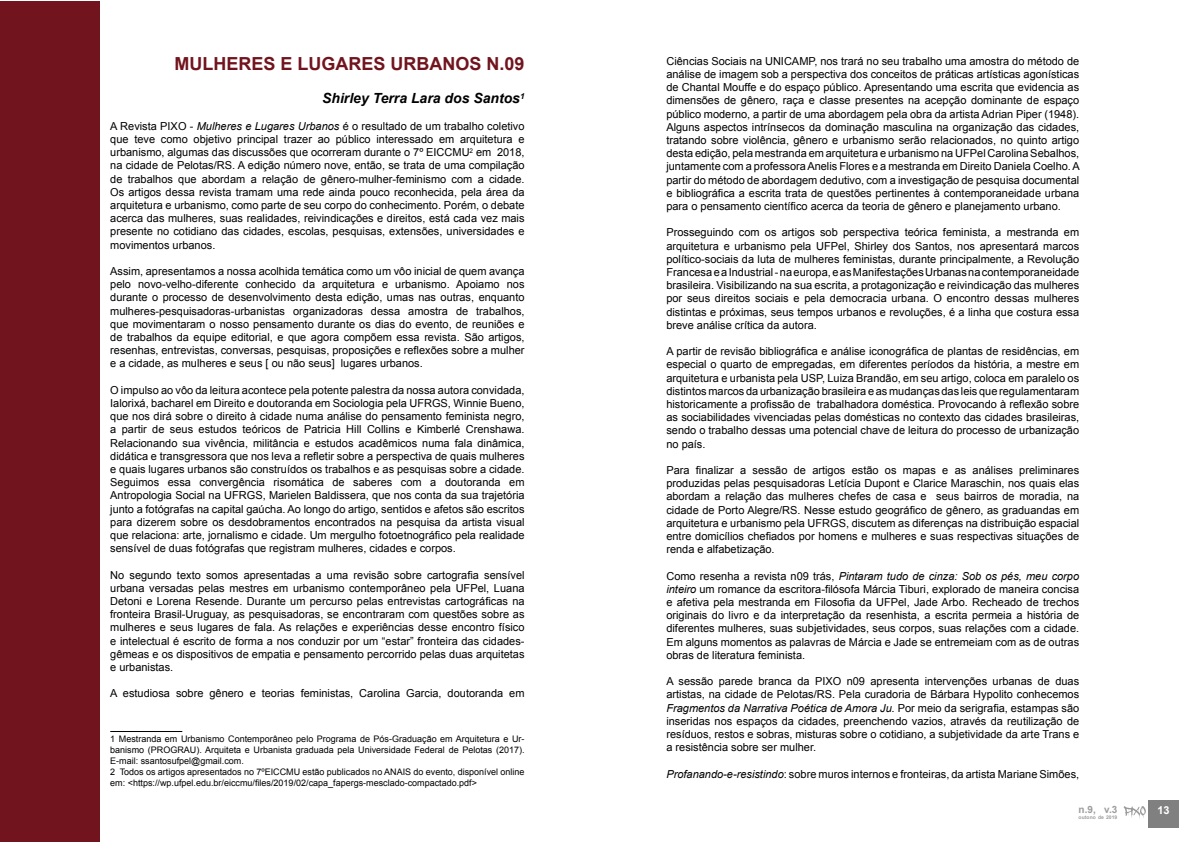
<style>
.page{position:relative;width:1191px;height:842px;background:#fff}
.page>*{position:absolute;margin:0;border:0;box-sizing:border-box;transform-origin:0 0}
.t1{font:700 18px "Arial";color:#71141e}
.t2{font:italic 700 14px "Arial";color:#000}
.t3{font:11px/13.2px "Arial";color:#000;text-align:justify}
.t4{font:700 11px "Arial";color:#fff}
.t5{font:700 10px "Arial";color:#9d9d9c}
.t6{font:9px/10.8px "Arial";color:#000}
.t7{font:700 5px "Arial";letter-spacing:.01em;color:#9d9d9c}
.s1{font-style:italic}
</style>
<div class="page">
<div style="left:1148px;top:800px;width:30px;height:28px;background:#808080"></div>
<svg style="left:1123px;top:806px;width:22px;height:12px"></svg>
<div style="left:1px;top:1px;width:99px;height:841px;background:#71141e"></div>
<hr style="left:110px;top:731px;width:72px;height:1px;background:#000">
<h1 class="t1" style="left:174px;top:51px;width:352px">MULHERES E LUGARES URBANOS N.09</h1>
<p class="t2" style="left:322px;top:89px;width:204px">Shirley Terra Lara dos Santos<sup>1</sup></p>
<p class="t3" style="left:110px;top:119px;width:416px">A Revista PIXO - <span class="s1">Mulheres e Lugares Urbanos</span> é o resultado de um trabalho coletivo que teve como objetivo principal trazer ao público interessado em arquitetura e urbanismo, algumas das discussões que ocorreram durante o 7º EICCMU<sup>2</sup> em 2018, na cidade de Pelotas/RS. A edição número nove, então, se trata de uma compilação de trabalhos que abordam a relação de gênero-mulher-feminismo com a cidade.<br>Os artigos dessa revista tramam uma rede ainda pouco reconhecida, pela área da arquitetura e urbanismo, como parte de seu corpo do conhecimento. Porém, o debate acerca das mulheres, suas realidades, reivindicações e direitos, está cada vez mais presente no cotidiano das cidades, escolas, pesquisas, extensões, universidades e movimentos urbanos.</p>
<p class="t3" style="left:110px;top:265px;width:416px">Assim, apresentamos a nossa acolhida temática como um vôo inicial de quem avança pelo novo-velho-diferente conhecido da arquitetura e urbanismo. Apoiamo nos durante o processo de desenvolvimento desta edição, umas nas outras, enquanto mulheres-pesquisadoras-urbanistas organizadoras dessa amostra de trabalhos, que movimentaram o nosso pensamento durante os dias do evento, de reuniões e de trabalhos da equipe editorial, e que agora compõem essa revista. São artigos, resenhas, entrevistas, conversas, pesquisas, proposições e reflexões sobre a mulher e a cidade, as mulheres e seus [ ou não seus] lugares urbanos.</p>
<p class="t3" style="left:110px;top:383px;width:416px">O impulso ao vôo da leitura acontece pela potente palestra da nossa autora convidada, Ialorixá, bacharel em Direito e doutoranda em Sociologia pela UFRGS, Winnie Bueno, que nos dirá sobre o direito à cidade numa análise do pensamento feminista negro, a partir de seus estudos teóricos de Patricia Hill Collins e Kimberlé Crenshawa.<br>Relacionando sua vivência, militância e estudos acadêmicos numa fala dinâmica, didática e transgressora que nos leva a refletir sobre a perspectiva de quais mulheres e quais lugares urbanos são construídos os trabalhos e as pesquisas sobre a cidade.<br>Seguimos essa convergência risomática de saberes com a doutoranda em Antropologia Social na UFRGS, Marielen Baldissera, que nos conta da sua trajetória junto a fotógrafas na capital gaúcha. Ao longo do artigo, sentidos e afetos são escritos para dizerem sobre os desdobramentos encontrados na pesquisa da artista visual que relaciona: arte, jornalismo e cidade. Um mergulho fotoetnográfico pela realidade sensível de duas fotógrafas que registram mulheres, cidades e corpos.</p>
<p class="t3" style="left:110px;top:568px;width:416px">No segundo texto somos apresentadas a uma revisão sobre cartografia sensível urbana versadas pelas mestres em urbanismo contemporâneo pela UFPel, Luana Detoni e Lorena Resende. Durante um percurso pelas entrevistas cartográficas na fronteira Brasil-Uruguay, as pesquisadoras, se encontraram com questões sobre as mulheres e seus lugares de fala. As relações e experiências desse encontro físico e intelectual é escrito de forma a nos conduzir por um “estar” fronteira das cidades&shy;gêmeas e os dispositivos de empatia e pensamento percorrido pelas duas arquitetas e urbanistas.</p>
<p class="t3" style="left:110px;top:687px;width:416px">A estudiosa sobre gênero e teorias feministas, Carolina Garcia, doutoranda em</p>
<p class="t6" style="left:110px;top:734px;width:416px">1 Mestranda em Urbanismo Contemporâneo pelo Programa de Pós-Graduação em Arquitetura e Ur&shy;banismo (PROGRAU). Arquiteta e Urbanista graduada pela Universidade Federal de Pelotas (2017).<br>E-mail: ssantosufpel@gmail.com.<br>2 Todos os artigos apresentados no 7ºEICCMU estão publicados no ANAIS do evento, disponível online em: &lt;https://wp.ufpel.edu.br/eiccmu/files/2019/02/capa_fapergs-mesclado-compactado.pdf&gt;</p>
<p class="t3" style="left:666px;top:54px;width:415px">Ciências Sociais na UNICAMP, nos trará no seu trabalho uma amostra do método de análise de imagem sob a perspectiva dos conceitos de práticas artísticas agonísticas de Chantal Mouffe e do espaço público. Apresentando uma escrita que evidencia as dimensões de gênero, raça e classe presentes na acepção dominante de espaço público moderno, a partir de uma abordagem pela obra da artista Adrian Piper (1948).<br>Alguns aspectos intrínsecos da dominação masculina na organização das cidades, tratando sobre violência, gênero e urbanismo serão relacionados, no quinto artigo desta edição, pela mestranda em arquitetura e urbanismo na UFPel Carolina Sebalhos, juntamente com a professora Anelis Flores e a mestranda em Direito Daniela Coelho. A partir do método de abordagem dedutivo, com a investigação de pesquisa documental e bibliográfica a escrita trata de questões pertinentes à contemporaneidade urbana para o pensamento científico acerca da teoria de gênero e planejamento urbano.</p>
<p class="t3" style="left:666px;top:226px;width:414px">Prosseguindo com os artigos sob perspectiva teórica feminista, a mestranda em arquitetura e urbanismo pela UFPel, Shirley dos Santos, nos apresentará marcos político-sociais da luta de mulheres feministas, durante principalmente, a Revolução Francesa e a Industrial - na europa, e as Manifestações Urbanas na contemporaneidade brasileira. Visibilizando na sua escrita, a protagonização e reivindicação das mulheres por seus direitos sociais e pela democracia urbana. O encontro dessas mulheres distintas e próximas, seus tempos urbanos e revoluções, é a linha que costura essa breve análise crítica da autora.</p>
<p class="t3" style="left:666px;top:345px;width:414px">A partir de revisão bibliográfica e análise iconográfica de plantas de residências, em especial o quarto de empregadas, em diferentes períodos da história, a mestre em arquitetura e urbanista pela USP, Luiza Brandão, em seu artigo, coloca em paralelo os distintos marcos da urbanização brasileira e as mudanças das leis que regulamentaram historicamente a profissão de trabalhadora doméstica. Provocando à reflexão sobre as sociabilidades vivenciadas pelas domésticas no contexto das cidades brasileiras, sendo o trabalho dessas uma potencial chave de leitura do processo de urbanização no país.</p>
<p class="t3" style="left:666px;top:464px;width:414px">Para finalizar a sessão de artigos estão os mapas e as análises preliminares produzidas pelas pesquisadoras Letícia Dupont e Clarice Maraschin, nos quais elas abordam a relação das mulheres chefes de casa e seus bairros de moradia, na cidade de Porto Alegre/RS. Nesse estudo geográfico de gênero, as graduandas em arquitetura e urbanismo pela UFRGS, discutem as diferenças na distribuição espacial entre domicílios chefiados por homens e mulheres e suas respectivas situações de renda e alfabetização.</p>
<p class="t3" style="left:666px;top:569px;width:414px">Como resenha a revista n09 trás, <span class="s1">Pintaram tudo de cinza: Sob os pés, meu corpo inteiro</span> um romance da escritora-filósofa Márcia Tiburi, explorado de maneira concisa e afetiva pela mestranda em Filosofia da UFPel, Jade Arbo. Recheado de trechos originais do livro e da interpretação da resenhista, a escrita permeia a história de diferentes mulheres, suas subjetividades, seus corpos, suas relações com a cidade.<br>Em alguns momentos as palavras de Márcia e Jade se entremeiam com as de outras obras de literatura feminista.</p>
<p class="t3" style="left:666px;top:675px;width:414px">A sessão parede branca da PIXO n09 apresenta intervenções urbanas de duas artistas, na cidade de Pelotas/RS. Pela curadoria de Bárbara Hypolito conhecemos <span class="s1">Fragmentos da Narrativa Poética de Amora Ju.</span> Por meio da serigrafia, estampas são inseridas nos espaços da cidades, preenchendo vazios, através da reutilização de resíduos, restos e sobras, misturas sobre o cotidiano, a subjetividade da arte Trans e a resistência sobre ser mulher.</p>
<p class="t3" style="left:666px;top:767px;width:414px"><span class="s1">Profanando-e-resistindo</span>: sobre muros internos e fronteiras, da artista Mariane Simões,</p>
<p class="t5" style="left:1078px;top:803px;width:40px">n.9, v.3</p>
<p class="t4" style="left:1157px;top:803px;width:14px">13</p>
<p class="t7" style="left:1078px;top:814px;width:40px">outono de 2019</p>
</div>
